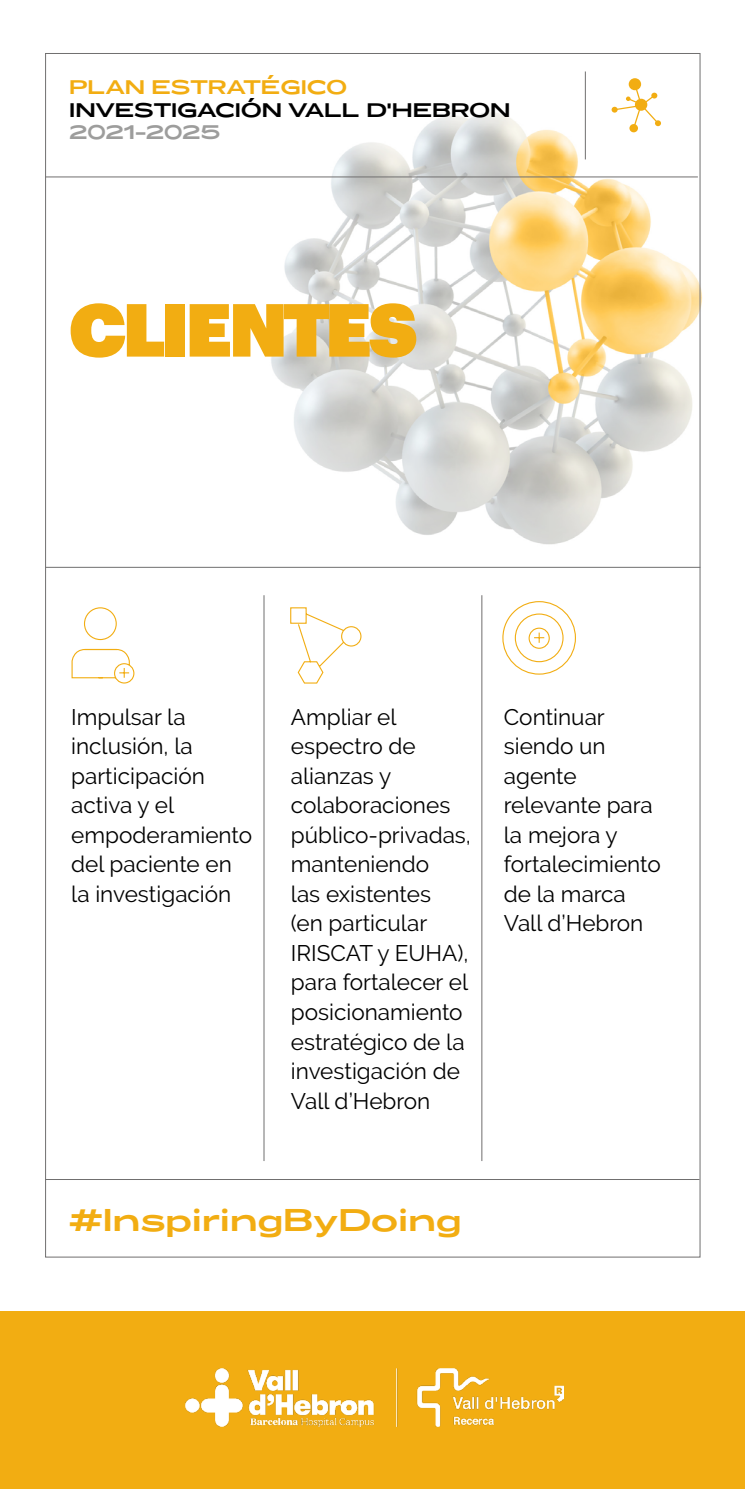
<style>
.page{position:relative;width:745px;height:1489px;background:#fff}
.page>*{position:absolute;margin:0;border:0;box-sizing:border-box;transform-origin:0 0}
.t1{font:73.38px "Graphik Super";letter-spacing:-.055em;color:#f2ad12}
.t2{font:700 30px "Messapia";color:#f2ad12}
.t3{font:22.5px/29.5px "Raleway";color:#000}
.t4{font:700 18.75px "Messapia";color:#000}
.t5{font:700 18.75px "Messapia";letter-spacing:-.015em;color:#f2ad12}
.t6{font:700 18.75px "Messapia";letter-spacing:-.015em;color:#9d9d9c}
</style>
<div class="page">
<img style="left:200px;top:53px;width:502px;height:571px">
<svg style="left:71px;top:607px;width:64px;height:77px"></svg>
<svg style="left:501px;top:600px;width:75px;height:75px"></svg>
<svg style="left:289px;top:606px;width:73px;height:78px"></svg>
<div style="left:0;top:1311px;width:744px;height:177px;background:#f2ad12"></div>
<hr style="left:45px;top:567px;width:655px;height:1px;background:#706f6f">
<hr style="left:263px;top:595px;width:1px;height:565px;background:#706f6f">
<hr style="left:481px;top:595px;width:1px;height:565px;background:#706f6f">
<div style="left:628px;top:78px;width:12px;height:12px;background:#f2ad12;border-radius:50%"></div>
<div style="left:629px;top:124px;width:8px;height:8px;background:#f2ad12;border-radius:50%"></div>
<svg style="left:611px;top:84px;width:49px;height:44px"></svg>
<hr style="left:45px;top:1179px;width:654px;height:1px;background:#706f6f">
<hr style="left:45px;top:177px;width:652px;height:1px;background:#706f6f">
<hr style="left:584px;top:71px;width:1px;height:88px;background:#706f6f">
<img style="left:185px;top:1368px;width:378px;height:58px">
<p class="t5" style="left:69px;top:74px;width:279px">PLAN ESTRATÉGICO</p>
<p class="t4" style="left:69px;top:97px;width:442px">INVESTIGACIÓN VALL D'HEBRON</p>
<p class="t6" style="left:69px;top:119px;width:152px">2021-2025</p>
<h1 class="t1" style="left:69px;top:272px;width:349px">CLIENTES</h1>
<p class="t3" style="left:71px;top:702px;width:182px">Impulsar la inclusión, la participación activa y el empoderamiento del paciente en la investigación</p>
<p class="t3" style="left:291px;top:702px;width:181px">Ampliar el espectro de alianzas y colaboraciones público-privadas, manteniendo<br>las existentes<br>(en particular<br>IRISCAT y EUHA), para fortalecer el posicionamiento estratégico de la investigación de<br>Vall d’Hebron</p>
<p class="t3" style="left:503px;top:702px;width:158px">Continuar siendo un agente relevante para la mejora y fortalecimiento de la marca<br>Vall d’Hebron</p>
<h2 class="t2" style="left:69px;top:1198px;width:393px">#InspiringByDoing</h2>
</div>
